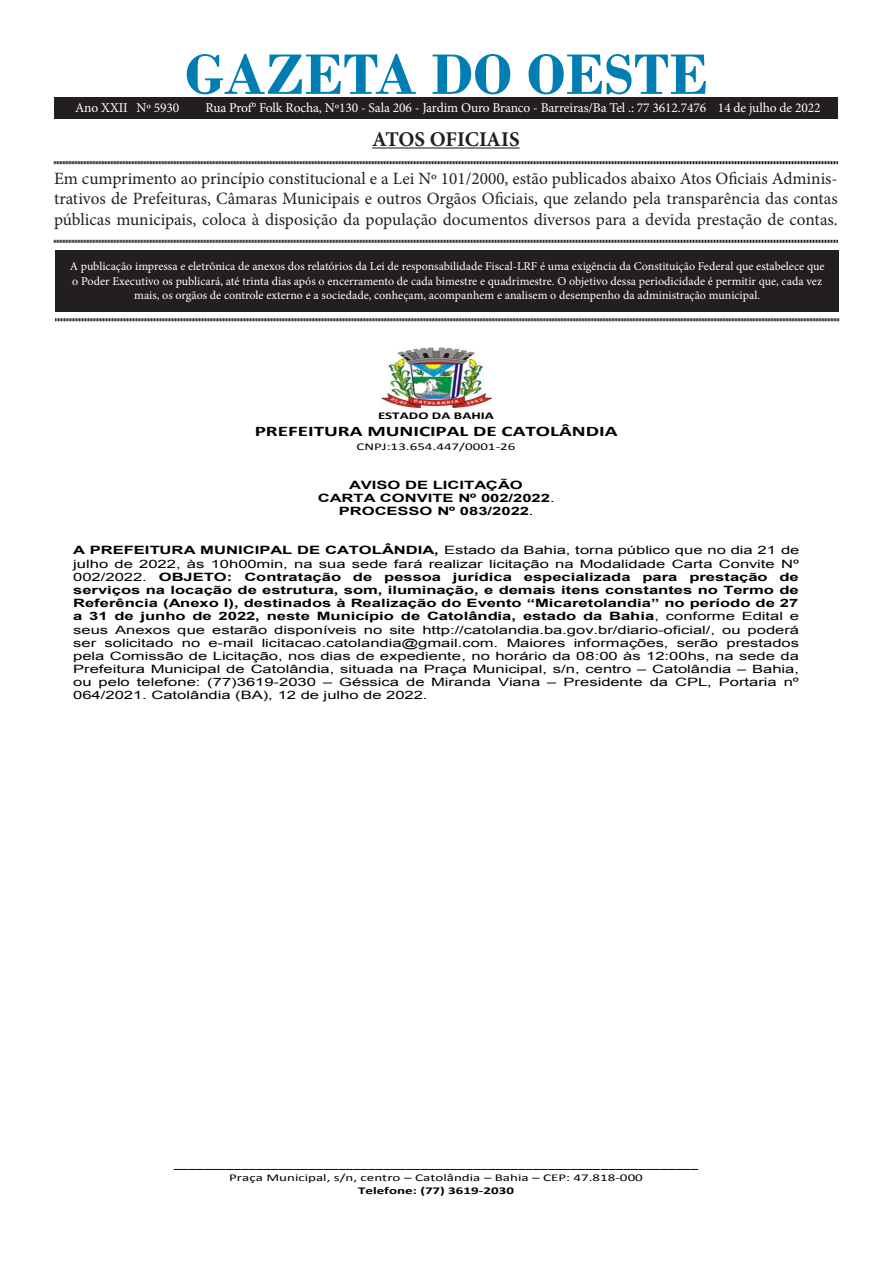
<style>
.page{position:relative;width:893px;height:1263px;background:#fff}
.page>*{position:absolute;margin:0;border:0;box-sizing:border-box;transform-origin:0 0}
.t1{font:700 60px "Bodoni";color:#007eb4}
.t2{font:700 21px "Minion Pro";letter-spacing:-.005em;color:#231f20}
.t3{font:17.25px/20.7px "Minion Pro";color:#231f20;text-align:justify}
.t4{font:700 14.55px "Calibri";color:#000;scale:1.45 1}
.t5{font:13.5px "Minion Pro";letter-spacing:-.01em;color:#fff}
.t6{font:12px/14.4px "Minion Pro";color:#fff;text-align:center}
.t7{font:11.55px/13.2px "Arial";color:#000;text-align:justify;scale:1.45 1}
.t8{font:700 11.55px/13.2px "Arial";color:#000;text-align:center;scale:1.45 1}
.t9{font:700 10.35px/12.8px "Calibri";color:#000;text-align:center;scale:1.45 1}
.t10{font:10.35px "Calibri";color:#000;scale:1.45 1}
.s1{font-weight:400}
.s2{font-weight:700}
.s3{font-style:inherit}
</style>
<div class="page">
<div style="left:55px;top:250px;width:784px;height:61px;background:#231f20"></div>
<hr style="left:372px;top:147px;width:148px;height:2px;background:#231f20">
<svg style="left:54px;top:161px;width:784px;height:4px;background:#908e8e"></svg>
<svg style="left:54px;top:239px;width:784px;height:4px;background:#908e8e"></svg>
<svg style="left:55px;top:318px;width:784px;height:4px;background:#908e8e"></svg>
<div style="left:54px;top:98px;width:784px;height:20px;background:#231f20"></div>
<img style="left:381px;top:347px;width:110px;height:62px">
<p class="t1" style="left:185px;top:39px;width:525px">GAZETA DO OESTE</p>
<p class="t2" style="left:372px;top:124px;width:149px">ATOS OFICIAIS</p>
<p class="t3" style="left:54px;top:168px;width:785px">Em cumprimento ao princípio constitucional e a Lei Nº 101/2000, estão publicados abaixo Atos Oficiais Adminis&shy;trativos de Prefeituras, Câmaras Municipais e outros Orgãos Oficiais, que zelando pela transparência das contas públicas municipais, coloca à disposição da população documentos diversos para a devida prestação de contas.</p>
<p class="t6" style="left:70px;top:259px;width:756px">A publicação impressa e eletrônica de anexos dos relatórios da Lei de responsabilidade Fiscal-LRF é uma exigência da Constituição Federal que estabelece que o Poder Executivo os publicará, até trinta dias após o encerramento de cada bimestre e quadrimestre. O objetivo dessa periodicidade é permitir que, cada vez mais, os orgãos de controle externo e a sociedade, conheçam, acompanhem e analisem o desempenho da administração municipal.</p>
<p class="t5" style="left:75px;top:98px;width:106px">Ano XXII Nº 5930</p>
<p class="t5" style="left:206px;top:98px;width:616px">Rua Prof° Folk Rocha, Nº130 - Sala 206 - Jardim Ouro Branco - Barreiras/Ba Tel .: 77 3612.7476 14 de julho de 2022</p>
<p class="t9" style="left:378px;top:410px;width:82px">ESTADO DA BAHIA</p>
<p class="t4" style="left:255px;top:422px;width:252px">PREFEITURA MUNICIPAL DE CATOLÂNDIA</p>
<p class="t10" style="left:356px;top:440px;width:111px">CNPJ:13.654.447/0001-26</p>
<p class="t8" style="left:318px;top:478px;width:165px">AVISO DE LICITAÇÃO<br>CARTA CONVITE Nº 002/2022<span class="s1">.<br></span>PROCESSO Nº 083/2022<span class="s1">.</span></p>
<p class="t7" style="left:73px;top:544px;width:502px"><span class="s2">A PREFEITURA MUNICIPAL DE CATOLÂNDIA,</span> Estado da Bahia, torna público que no dia 21 de julho de 2022, às 10h00min, na sua sede fará realizar licitação na Modalidade Carta Convite Nº 002/2022. <span class="s2">OBJETO: Contratação de pessoa jurídica especializada para prestação de serviços na locação de estrutura, som, iluminação, e demais itens constantes no Termo de </span><span class="s2">Referência (Anexo I), destinados à Realização do Evento “Micaretolandia” no período de 27 </span><span class="s2">a 31 de junho de 2022, neste Município de Catolândia, estado da Bahia</span>, conforme Edital e seus Anexos que estarão disponíveis no site http://catolandia.ba.gov.br/diario-oficial/, ou poderá ser solicitado no e-mail licitacao.catolandia@gmail.com. Maiores informações, serão prestados pela Comissão de Licitação, nos dias de expediente, no horário da 08:00 às 12:00hs, na sede da Prefeitura Municipal de Catolândia, situada na Praça Municipal, s/n, centro <span class="s3">–</span> Catolândia <span class="s3">–</span> Bahia, ou pelo telefone: (77)3619-2030 <span class="s3">–</span> Géssica de Miranda Viana <span class="s3">–</span> Presidente da CPL, Portaria nº 064/2021. Catolândia (BA), 12 de julho de 2022.</p>
<p class="t9" style="left:174px;top:1158px;width:363px">______________________________________________________________________<br><span class="s1">Praça Municipal, s/n, centro – Catolândia – Bahia – CEP: 47.818-000<br></span>Telefone: (77) 3619-2030</p>
</div>
